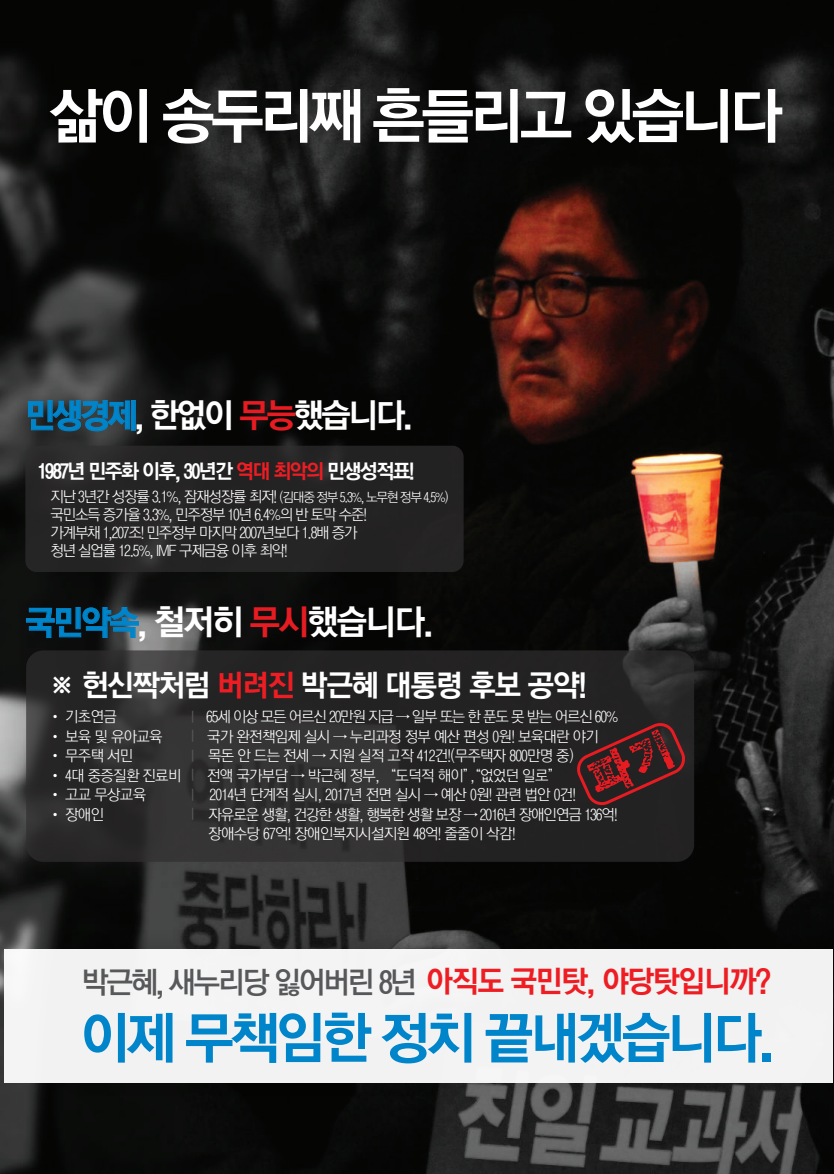
<style>
.page{position:relative;width:834px;height:1174px;background:#fff}
.page>*{position:absolute;margin:0;border:0;box-sizing:border-box;transform-origin:0 0}
.t1{font:60px "YGO550";letter-spacing:-.08em;color:#fff}
.t2{font:55.5px "YGO550";letter-spacing:-.075em;color:#0084ca}
.t3{font:34.5px "YGO550";letter-spacing:-.06em;color:#fff}
.t4{font:33.3px "YGO550";letter-spacing:-.08em;color:#fff}
.t5{font:30px "YGO540";letter-spacing:-.08em;color:#57585a}
.t6{font:30px "YGO550";letter-spacing:-.05em;color:#fff}
.t7{font:20.1px "YGO550";letter-spacing:-.08em;color:#fff}
.t8{font:15px "YGO520";letter-spacing:-.05em;color:#fff}
.t9{font:15px/18px "YGO520";letter-spacing:-.08em;color:#fff}
.t10{font:15px/19.5px "YGO520";letter-spacing:-.07em;color:#fff}
.t11{font:15px/19.5px "Nanum Gothic";color:#57585a;text-align:justify}
.s1{color:#0084ca}
.s2{color:#e71b22}
.s3{color:#ee1d23}
.s4{font-size:13.05px}
.s5{font-size:33.3px;color:#0084ca}
.s6{font-family:"YGO550";color:#ee1d23}
</style>
<div class="page">
<img style="left:0;top:0;width:833px;height:1174px">
<svg style="left:26px;top:650px;width:668px;height:212px;background:#2a292a"></svg>
<svg style="left:26px;top:607px;width:113px;height:31px;background:#173545"></svg>
<svg style="left:572px;top:718px;width:114px;height:91px;background:#482122"></svg>
<svg style="left:28px;top:400px;width:108px;height:31px;background:#25495b"></svg>
<div style="left:25px;top:446px;width:438px;height:126px;background:#252424;border-radius:11px"></div>
<img style="left:125px;top:923px;width:637px;height:181px">
<img style="left:50px;top:923px;width:75px;height:181px">
<div style="left:4px;top:949px;width:828px;height:133px;background:#f2f2f2"></div>
<h1 class="t1" style="left:50px;top:85px;width:735px">삶이 송두리째 흔들리고 있습니다</h1>
<h3 class="t4" style="left:25px;top:398px;width:389px"><span class="s1">민생경제</span>, 한없이 <span class="s2">무능</span>했습니다.</h3>
<h3 class="t7" style="left:38px;top:460px;width:378px">1987년 민주화 이후, 30년간 <span class="s3">역대 최악의</span> 민생성적표!</h3>
<p class="t9" style="left:50px;top:488px;width:399px">지난 3년간 성장률 3.1%, 잠재성장률 최저! <span class="s4">(김대중 정부 5.3%, 노무현 정부 4.5%) </span>국민소득 증가율 3.3%, 민주정부 10년 6.4%의 반 토막 수준!<br>가계부채 1,207조! 민주정부 마지막 2007년보다 1.8배 증가<br>청년 실업률 12.5%, IMF 구제금융 이후 최악!</p>
<h3 class="t3" style="left:25px;top:604px;width:410px"><span class="s5">국민약속</span>, 철저히 <span class="s2">무시</span>했습니다.</h3>
<h3 class="t6" style="left:49px;top:670px;width:539px">※ 헌신짝처럼 <span class="s3">버려진</span> 박근혜 대통령 후보 공약!</h3>
<p class="t8" style="left:49px;top:709px;width:70px">• 기초연금</p>
<p class="t9" style="left:206px;top:708px;width:413px">65세 이상 모든 어르신 20만원 지급 → 일부 또는 한 푼도 못 받는 어르신 60%</p>
<p class="t8" style="left:49px;top:728px;width:116px">• 보육 및 유아교육</p>
<p class="t8" style="left:207px;top:728px;width:393px">국가 완전책임제 실시 → 누리과정 정부 예산 편성 0원! 보육대란 야기</p>
<p class="t8" style="left:49px;top:748px;width:86px">• 무주택 서민</p>
<p class="t8" style="left:208px;top:748px;width:367px">목돈 안 드는 전세 → 지원 실적 고작 412건!(무주택자 800만명 중)</p>
<p class="t8" style="left:49px;top:767px;width:134px">• 4대 중증질환 진료비</p>
<p class="t8" style="left:207px;top:767px;width:355px">전액 국가부담 → 박근혜 정부, “도덕적 해이”“없었던 일로”</p>
<p class="t8" style="left:470px;top:767px;width:6px">,</p>
<p class="t8" style="left:49px;top:787px;width:99px">• 고교 무상교육</p>
<p class="t8" style="left:209px;top:787px;width:368px">2014년 단계적 실시, 2017년 전면 실시 → 예산 0원! 관련 법안 0건!</p>
<p class="t8" style="left:49px;top:806px;width:57px">• 장애인</p>
<p class="t10" style="left:208px;top:805px;width:411px">자유로운 생활, 건강한 생활, 행복한 생활 보장 → 2016년 장애인연금 136억! 장애수당 67억! 장애인복지시설지원 48억! 줄줄이 삭감!</p>
<p class="t11" style="left:191px;top:707px;width:5px">l l l l l l</p>
<h3 class="t5" style="left:82px;top:967px;width:690px">박근혜, 새누리당 잃어버린 8년 <span class="s6">아직도 국민탓, 야당탓입니까?</span></h3>
<h2 class="t2" style="left:80px;top:1009px;width:696px">이제 무책임한 정치 끝내겠습니다.</h2>
</div>
